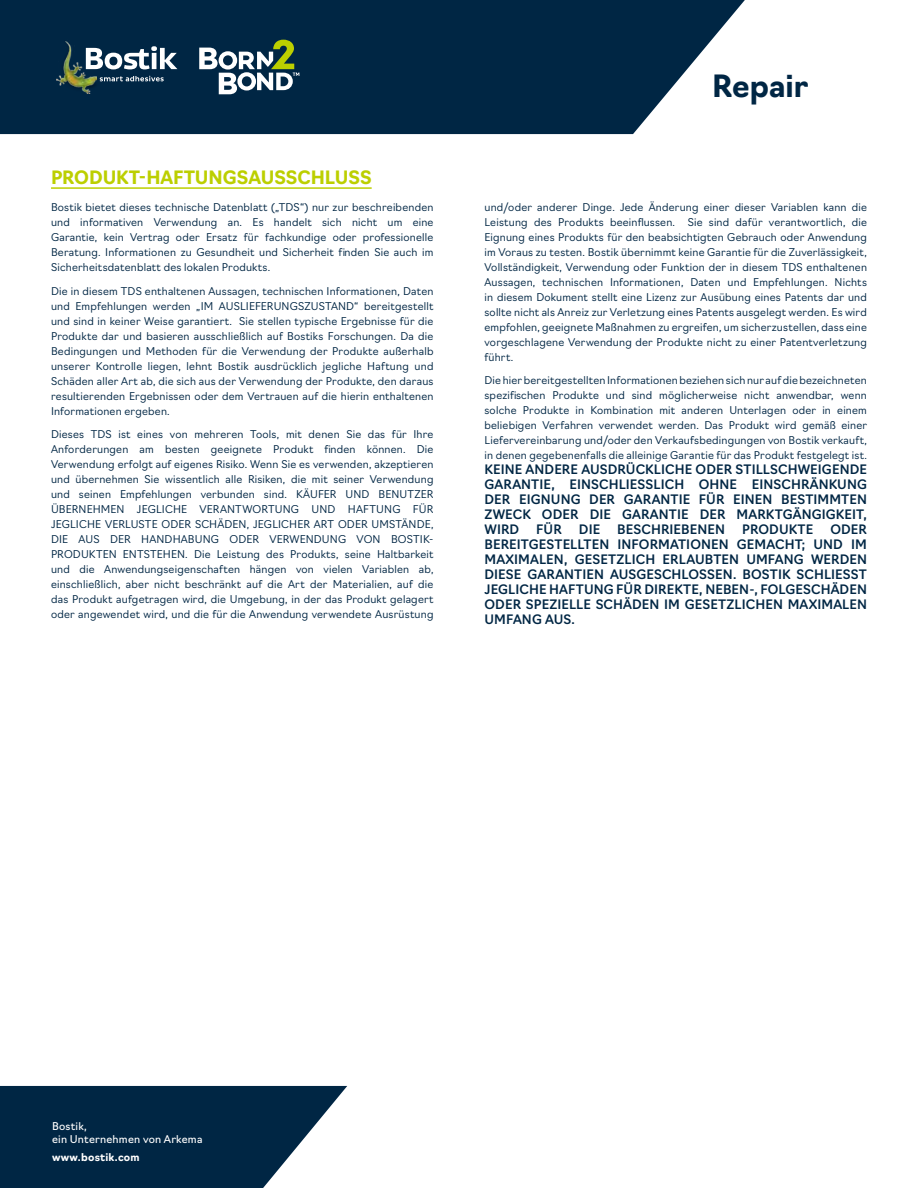
<style>
.page{position:relative;width:918px;height:1188px;background:#fff}
.page>*{position:absolute;margin:0;border:0;box-sizing:border-box;transform-origin:0 0}
.t1{font:700 30px "Navigo";color:#002644}
.t2{font:700 18px "Navigo";letter-spacing:-.005em;color:#bccf00}
.t3{font:500 12.75px/15px "Navigo";letter-spacing:.01em;color:#002644;text-align:justify}
.t4{font:300 10.5px/15px "Navigo";letter-spacing:.02em;color:#002644;text-align:justify}
.t5{font:10.5px/13.5px "Navigo";letter-spacing:.02em;color:#fff}
.t6{font:700 10.5px "Navigo";letter-spacing:.02em;color:#fff}
</style>
<div class="page">
<svg style="left:0;top:0;width:745px;height:134px;background:#153853"></svg>
<svg style="left:0;top:1086px;width:347px;height:102px;background:#1e405a"></svg>
<hr style="left:51px;top:187px;width:321px;height:2px;background:#bccf00">
<svg style="left:199px;top:40px;width:100px;height:54px"></svg>
<img style="left:58px;top:40px;width:41px;height:55px">
<img style="left:56px;top:41px;width:41px;height:52px">
<svg style="left:100px;top:76px;width:64px;height:5px"></svg>
<svg style="left:86px;top:46px;width:91px;height:23px"></svg>
<h2 class="t2" style="left:51px;top:163px;width:322px">PRODUKT-HAFTUNGSAUSSCHLUSS</h2>
<p class="t4" style="left:51px;top:199px;width:384px">Bostik bietet dieses technische Datenblatt („TDS“) nur zur beschreibenden und informativen Verwendung an. Es handelt sich nicht um eine Garantie, kein Vertrag oder Ersatz für fachkundige oder professionelle Beratung. Informationen zu Gesundheit und Sicherheit finden Sie auch im Sicherheitsdatenblatt des lokalen Produkts.</p>
<p class="t4" style="left:51px;top:283px;width:384px">Die in diesem TDS enthaltenen Aussagen, technischen Informationen, Daten und Empfehlungen werden „IM AUSLIEFERUNGSZUSTAND“ bereitgestellt und sind in keiner Weise garantiert. Sie stellen typische Ergebnisse für die Produkte dar und basieren ausschließlich auf Bostiks Forschungen. Da die Bedingungen und Methoden für die Verwendung der Produkte außerhalb unserer Kontrolle liegen, lehnt Bostik ausdrücklich jegliche Haftung und Schäden aller Art ab, die sich aus der Verwendung der Produkte, den daraus resultierenden Ergebnissen oder dem Vertrauen auf die hierin enthaltenen Informationen ergeben.</p>
<p class="t4" style="left:51px;top:426px;width:384px">Dieses TDS ist eines von mehreren Tools, mit denen Sie das für Ihre Anforderungen am besten geeignete Produkt finden können. Die Verwendung erfolgt auf eigenes Risiko. Wenn Sie es verwenden, akzeptieren und übernehmen Sie wissentlich alle Risiken, die mit seiner Verwendung und seinen Empfehlungen verbunden sind. KÄUFER UND BENUTZER ÜBERNEHMEN JEGLICHE VERANTWORTUNG UND HAFTUNG FÜR JEGLICHE VERLUSTE ODER SCHÄDEN, JEGLICHER ART ODER UMSTÄNDE, DIE AUS DER HANDHABUNG ODER VERWENDUNG VON BOSTIK-PRODUKTEN ENTSTEHEN. Die Leistung des Produkts, seine Haltbarkeit und die Anwendungseigenschaften hängen von vielen Variablen ab, einschließlich, aber nicht beschränkt auf die Art der Materialien, auf die das Produkt aufgetragen wird, die Umgebung, in der das Produkt gelagert oder angewendet wird, und die für die Anwendung verwendete Ausrüstung</p>
<h1 class="t1" style="left:712px;top:63px;width:98px">Repair</h1>
<p class="t4" style="left:485px;top:198px;width:384px">und/oder anderer Dinge. Jede Änderung einer dieser Variablen kann die Leistung des Produkts beeinflussen. Sie sind dafür verantwortlich, die Eignung eines Produkts für den beabsichtigten Gebrauch oder Anwendung im Voraus zu testen. Bostik übernimmt keine Garantie für die Zuverlässigkeit, Vollständigkeit, Verwendung oder Funktion der in diesem TDS enthaltenen Aussagen, technischen Informationen, Daten und Empfehlungen. Nichts in diesem Dokument stellt eine Lizenz zur Ausübung eines Patents dar und sollte nicht als Anreiz zur Verletzung eines Patents ausgelegt werden. Es wird empfohlen, geeignete Maßnahmen zu ergreifen, um sicherzustellen, dass eine vorgeschlagene Verwendung der Produkte nicht zu einer Patentverletzung führt.</p>
<p class="t4" style="left:485px;top:372px;width:384px">Die hier bereitgestellten Informationen beziehen sich nur auf die bezeichneten spezifischen Produkte und sind möglicherweise nicht anwendbar, wenn solche Produkte in Kombination mit anderen Unterlagen oder in einem beliebigen Verfahren verwendet werden. Das Produkt wird gemäß einer Liefervereinbarung und/oder den Verkaufsbedingungen von Bostik verkauft, in denen gegebenenfalls die alleinige Garantie für das Produkt festgelegt ist.</p>
<p class="t3" style="left:485px;top:461px;width:384px">KEINE ANDERE AUSDRÜCKLICHE ODER STILLSCHWEIGENDE GARANTIE, EINSCHLIESSLICH OHNE EINSCHRÄNKUNG DER EIGNUNG DER GARANTIE FÜR EINEN BESTIMMTEN ZWECK ODER DIE GARANTIE DER MARKTGÄNGIGKEIT, WIRD</p>
<p class="t3" style="left:536px;top:521px;width:27px">FÜR</p>
<p class="t3" style="left:579px;top:521px;width:23px">DIE</p>
<p class="t3" style="left:617px;top:521px;width:109px">BESCHRIEBENEN</p>
<p class="t3" style="left:742px;top:521px;width:73px">PRODUKTE</p>
<p class="t3" style="left:485px;top:521px;width:384px;text-indent:346px">ODER BEREITGESTELLTEN INFORMATIONEN GEMACHT; UND IM MAXIMALEN, GESETZLICH ERLAUBTEN UMFANG WERDEN DIESE GARANTIEN AUSGESCHLOSSEN. BOSTIK SCHLIESST JEGLICHE HAFTUNG FÜR DIREKTE, NEBEN-, FOLGESCHÄDEN ODER SPEZIELLE SCHÄDEN IM GESETZLICHEN MAXIMALEN UMFANG AUS.</p>
<p class="t5" style="left:52px;top:1119px;width:152px">Bostik,<br>ein Unternehmen von Arkema</p>
<p class="t6" style="left:52px;top:1149px;width:89px">www.bostik.com</p>
</div>
